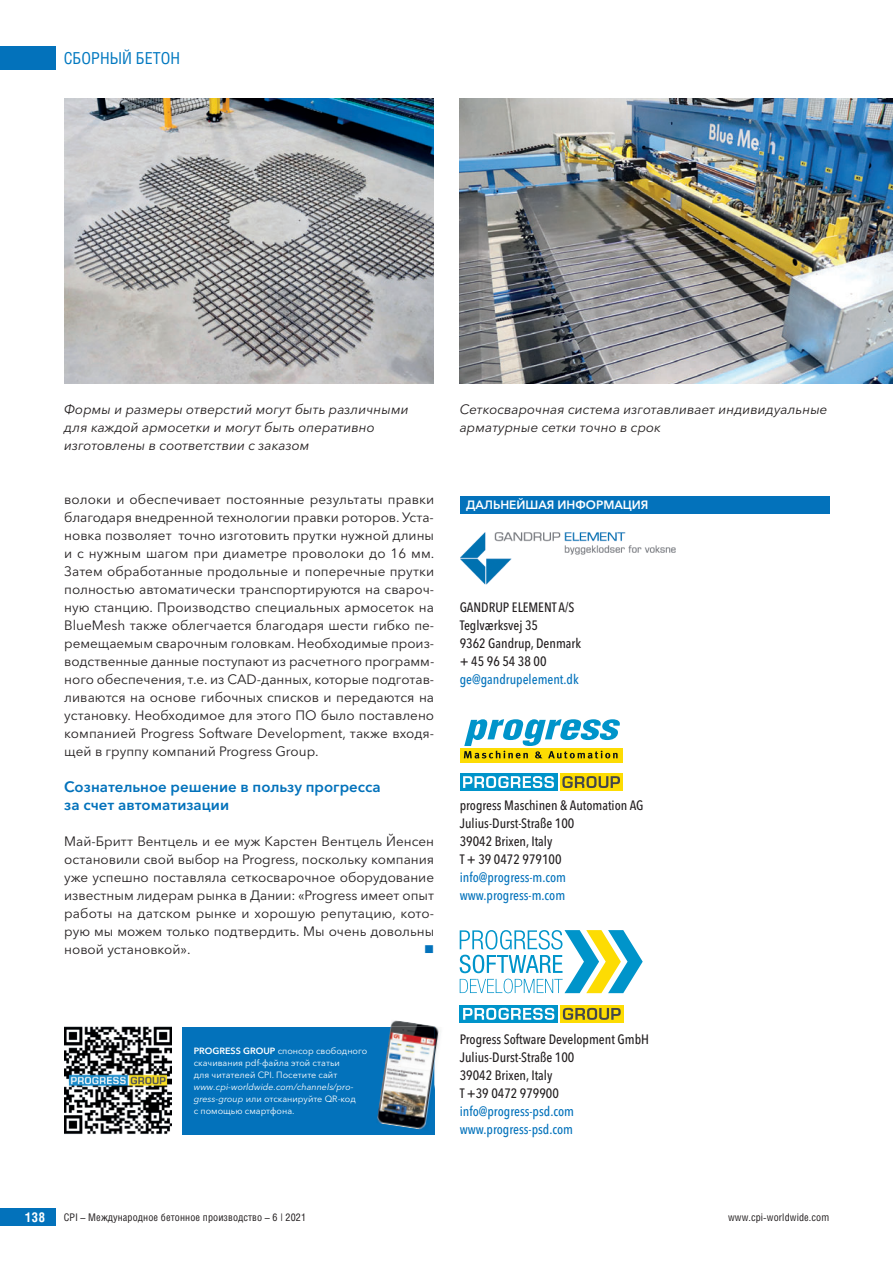
<style>
.page{position:relative;width:893px;height:1263px;background:#fff}
.page>*{position:absolute;margin:0;border:0;box-sizing:border-box;transform-origin:0 0}
.t1{font:16.5px "Helios Cond";color:#0078c0}
.t2{font:600 15px/18px "Avenir Next Cyr";color:#0372bb}
.t3{font:13.5px/18px "Avenir Next Cyr";color:#231f20;text-align:justify}
.t4{font:500 condensed 13.5px/18px "Avenir Next LT Pro";color:#231f20}
.t5{font:italic 13.5px/18px "Avenir Next Cyr";color:#231f20}
.t6{font:500 condensed 13.5px/18px "Avenir Next LT Pro";color:#0372bb}
.t7{font:700 13.5px "Helios Cond";color:#fff}
.t8{font:600 12px "Avenir Next Cyr";color:#fff}
.t9{font:10.5px "Helios Cond";letter-spacing:.01em;color:#231f20}
.t10{font:9px/12px "Avenir Next Cyr";color:#fff}
.t11{font:italic 9px/12px "Avenir Next Cyr";color:#fff}
.s1{font-weight:600}
.s2{font-style:normal}
</style>
<div class="page">
<div style="left:0;top:47px;width:55px;height:23px;background:#0372bb"></div>
<div style="left:0;top:1208px;width:55px;height:18px;background:#0372bb"></div>
<img style="left:64px;top:99px;width:369px;height:284px">
<img style="left:460px;top:99px;width:433px;height:284px">
<div style="left:460px;top:496px;width:370px;height:17px;background:#0372bb"></div>
<img style="left:460px;top:532px;width:215px;height:53px">
<div style="left:460px;top:773px;width:97px;height:17px;background:#0094ca"></div>
<div style="left:560px;top:773px;width:63px;height:17px;background:#fddc03"></div>
<svg style="left:463px;top:776px;width:91px;height:12px"></svg>
<svg style="left:562px;top:776px;width:58px;height:12px"></svg>
<svg style="left:460px;top:748px;width:162px;height:14px"></svg>
<svg style="left:464px;top:719px;width:157px;height:39px"></svg>
<svg style="left:460px;top:930px;width:183px;height:63px"></svg>
<div style="left:460px;top:1005px;width:98px;height:17px;background:#0094ca"></div>
<div style="left:560px;top:1005px;width:63px;height:17px;background:#fddc03"></div>
<svg style="left:463px;top:1008px;width:91px;height:12px"></svg>
<svg style="left:563px;top:1008px;width:58px;height:12px"></svg>
<div style="left:182px;top:1027px;width:252px;height:107px;background:#0372bb"></div>
<img style="left:64px;top:1027px;width:107px;height:107px">
<img style="left:390px;top:1020px;width:50px;height:70px">
<img style="left:377px;top:1027px;width:57px;height:103px">
<p class="t1" style="left:64px;top:52px;width:118px">СБОРНЫЙ БЕТОН</p>
<p class="t5" style="left:64px;top:401px;width:346px">Формы и размеры отверстий могут быть различными для каждой армосетки и могут быть оперативно изготовлены в соответствии с заказом</p>
<p class="t5" style="left:460px;top:401px;width:369px">Сеткосварочная система изготавливает индивидуальные арматурные сетки точно в срок</p>
<p class="t3" style="left:64px;top:492px;width:372px">волоки и обеспечивает постоянные результаты правки благодаря внедренной технологии правки роторов. Уста&shy;новка позволяет точно изготовить прутки нужной длины и с нужным шагом при диаметре проволоки до 16 мм.<br>Затем обработанные продольные и поперечные прутки полностью автоматически транспортируются на свароч&shy;ную станцию. Производство специальных армосеток на BlueMesh также облегчается благодаря шести гибко пе&shy;ремещаемым сварочным головкам. Необходимые произ&shy;водственные данные поступают из расчетного программ&shy;ного обеспечения, т.е. из CAD-данных, которые подготав&shy;ливаются на основе гибочных списков и передаются на установку. Необходимое для этого ПО было поставлено компанией Progress Software Development, также входя&shy;щей в группу компаний Progress Group.</p>
<p class="t2" style="left:64px;top:779px;width:318px">Сознательное решение в пользу прогресса за счет автоматизации</p>
<p class="t3" style="left:64px;top:834px;width:371px">Май-Бритт Вентцель и ее муж Карстен Вентцель Йенсен остановили свой выбор на Progress, поскольку компания уже успешно поставляла сеткосварочное оборудование известным лидерам рынка в Дании: «Progress имеет опыт работы на датском рынке и хорошую репутацию, кото&shy;рую мы можем только подтвердить. Мы очень довольны новой установкой».</p>
<p class="t8" style="left:466px;top:500px;width:184px">ДАЛЬНЕЙШАЯ ИНФОРМАЦИЯ</p>
<p class="t4" style="left:460px;top:600px;width:123px">GANDRUP ELEMENT A/S<br>Teglværksvej 35<br>9362 Gandrup, Denmark + 45 96 54 38 00</p>
<p class="t6" style="left:460px;top:671px;width:121px">ge@gandrupelement.dk</p>
<p class="t4" style="left:460px;top:797px;width:185px">progress Maschinen &amp; Automation AG<br>Julius-Durst-Straße 100<br>39042 Brixen, Italy<br>T + 39 0472 979100</p>
<p class="t6" style="left:460px;top:869px;width:108px">info@progress-m.com www.progress-m.com</p>
<p class="t10" style="left:194px;top:1045px;width:175px"><span class="s1">PROGRESS GROUP</span> спонсор свободного скачивания pdf-файла этой статьи<br>для читателей CPI. Посетите сайт</p>
<p class="t11" style="left:194px;top:1081px;width:164px">www.cpi-worldwide.com/channels/pro&shy;gress-group <span class="s2">или отсканируйте QR-код с помощью смартфона.</span></p>
<p class="t4" style="left:460px;top:1031px;width:191px">Progress Software Development GmbH<br>Julius-Durst-Straße 100<br>39042 Brixen, Italy<br>T +39 0472 979900</p>
<p class="t6" style="left:460px;top:1103px;width:116px">info@progress-psd.com www.progress-psd.com</p>
<p class="t7" style="left:25px;top:1209px;width:22px">138</p>
<p class="t9" style="left:64px;top:1213px;width:244px">CPI – Международное бетонное производство – 6 | 2021</p>
<p class="t9" style="left:728px;top:1213px;width:103px">www.cpi-worldwide.com</p>
</div>
